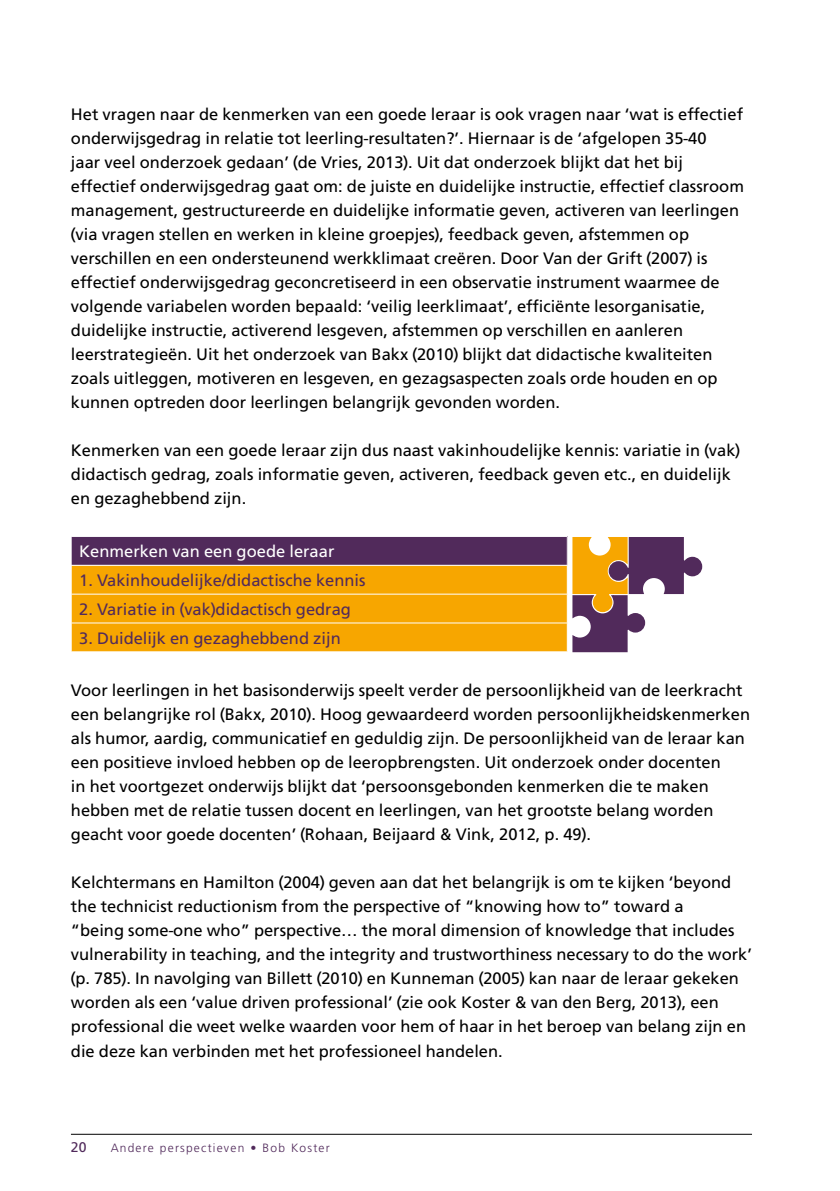
<style>
.page{position:relative;width:840px;height:1191px;background:#fff}
.page>*{position:absolute;margin:0;border:0;box-sizing:border-box;transform-origin:0 0}
.t1{font:16.4px/24px "Fontys Frutiger Roman";color:#000}
.t2{font:16.4px "Fontys Frutiger Roman";color:#512a5b}
.t3{font:16.4px "Fontys Frutiger Roman";color:#fff}
.t4{font:14px "Fontys Frutiger Roman";color:#512a5b}
.t5{font:300 12px "Fontys Frutiger";letter-spacing:.1em;color:#512a5b}
</style>
<div class="page">
<hr style="left:71px;top:1134px;width:680px;height:1px;background:#000">
<div style="left:71px;top:536px;width:496px;height:29px;background:#512a5b"></div>
<div style="left:72px;top:566px;width:494px;height:85px;background:#f7a600"></div>
<hr style="left:71px;top:536px;width:496px;height:1px;background:#fff">
<hr style="left:71px;top:594px;width:496px;height:1px;background:#fff">
<hr style="left:71px;top:622px;width:496px;height:1px;background:#fff">
<svg style="left:71px;top:537px;width:1px;height:114px"></svg>
<svg style="left:566px;top:536px;width:136px;height:116px"></svg>
<p class="t1" style="left:71px;top:102px;width:674px">Het vragen naar de kenmerken van een goede leraar is ook vragen naar ‘wat is effectief onderwijsgedrag in relatie tot leerling-resultaten?’. Hiernaar is de ‘afgelopen 35-40<br>jaar veel onderzoek gedaan’ (de Vries, 2013). Uit dat onderzoek blijkt dat het bij effectief onderwijsgedrag gaat om: de juiste en duidelijke instructie, effectief classroom management, gestructureerde en duidelijke informatie geven, activeren van leerlingen (via vragen stellen en werken in kleine groepjes), feedback geven, afstemmen op verschillen en een ondersteunend werkklimaat creëren. Door Van der Grift (2007) is effectief onderwijsgedrag geconcretiseerd in een observatie instrument waarmee de volgende variabelen worden bepaald: ‘veilig leerklimaat’, efficiënte lesorganisatie, duidelijke instructie, activerend lesgeven, afstemmen op verschillen en aanleren leerstrategieën. Uit het onderzoek van Bakx (2010) blijkt dat didactische kwaliteiten zoals uitleggen, motiveren en lesgeven, en gezagsaspecten zoals orde houden en op kunnen optreden door leerlingen belangrijk gevonden worden.</p>
<p class="t1" style="left:71px;top:438px;width:670px">Kenmerken van een goede leraar zijn dus naast vakinhoudelijke kennis: variatie in (vak) didactisch gedrag, zoals informatie geven, activeren, feedback geven etc., en duidelijk en gezaghebbend zijn.</p>
<p class="t3" style="left:79px;top:542px;width:256px">Kenmerken van een goede leraar</p>
<p class="t2" style="left:79px;top:571px;width:288px">1. Vakinhoudelijke/didactische kennis</p>
<p class="t2" style="left:79px;top:599px;width:273px">2. Variatie in (vak)didactisch gedrag</p>
<p class="t2" style="left:79px;top:628px;width:263px">3. Duidelijk en gezaghebbend zijn</p>
<p class="t1" style="left:71px;top:678px;width:680px">Voor leerlingen in het basisonderwijs speelt verder de persoonlijkheid van de leerkracht een belangrijke rol (Bakx, 2010). Hoog gewaardeerd worden persoonlijkheidskenmerken als humor, aardig, communicatief en geduldig zijn. De persoonlijkheid van de leraar kan een positieve invloed hebben op de leeropbrengsten. Uit onderzoek onder docenten<br>in het voortgezet onderwijs blijkt dat ‘persoonsgebonden kenmerken die te maken hebben met de relatie tussen docent en leerlingen, van het grootste belang worden geacht voor goede docenten’ (Rohaan, Beijaard &amp; Vink, 2012, p. 49).</p>
<p class="t1" style="left:71px;top:870px;width:682px">Kelchtermans en Hamilton (2004) geven aan dat het belangrijk is om te kijken ‘beyond the technicist reductionism from the perspective of “knowing how to” toward a<br>“being some-one who” perspective… the moral dimension of knowledge that includes vulnerability in teaching, and the integrity and trustworthiness necessary to do the work’ (p. 785). In navolging van Billett (2010) en Kunneman (2005) kan naar de leraar gekeken worden als een ‘value driven professional’ (zie ook Koster &amp; van den Berg, 2013), een professional die weet welke waarden voor hem of haar in het beroep van belang zijn en die deze kan verbinden met het professioneel handelen.</p>
<p class="t4" style="left:71px;top:1139px;width:17px">20</p>
<p class="t5" style="left:111px;top:1141px;width:220px">Andere perspectieven • Bob Koster</p>
</div>
